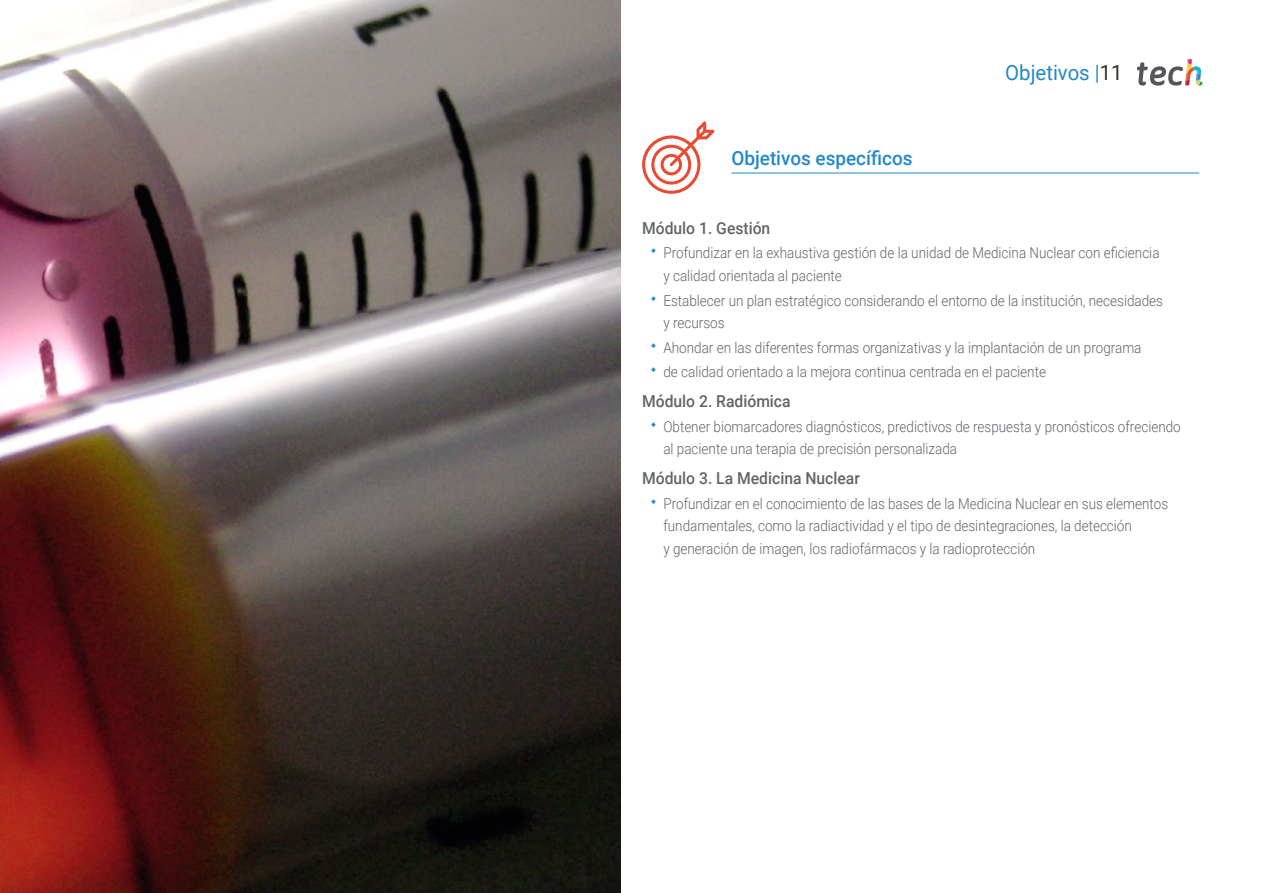
<style>
.page{position:relative;width:1263px;height:893px;background:#fff}
.page>*{position:absolute;margin:0;border:0;box-sizing:border-box;transform-origin:0 0}
.t1{font:21px "Roboto";color:#2488c9}
.t2{font:500 19.5px "Roboto";color:#2488c9}
.t3{font:500 16.5px "Roboto";color:#61646a;scale:.95 1}
.t4{font:300 15px/22.5px "Roboto";color:#61646a;scale:.9 1}
.s1{color:#312e20}
</style>
<div class="page">
<hr style="left:731px;top:173px;width:468px;height:1px;background:#2488c9">
<svg style="left:642px;top:121px;width:72px;height:73px"></svg>
<svg style="left:1137px;top:59px;width:65px;height:27px"></svg>
<img style="left:0;top:0;width:621px;height:893px">
<h2 class="t2" style="left:731px;top:144px;width:183px">Objetivos específicos</h2>
<h1 class="t1" style="left:1005px;top:57px;width:119px">Objetivos |<span class="s1">11</span></h1>
<p class="t3" style="left:642px;top:216px;width:136px">Módulo 1. Gestión</p>
<p class="t4" style="left:663px;top:241px;width:553px">Profundizar en la exhaustiva gestión de la unidad de Medicina Nuclear con eficiencia y calidad orientada al paciente</p>
<p class="t4" style="left:663px;top:288px;width:557px">Establecer un plan estratégico considerando el entorno de la institución, necesidades y recursos</p>
<p class="t4" style="left:663px;top:334px;width:533px;line-height:24.6px">Ahondar en las diferentes formas organizativas y la implantación de un programa de calidad orientado a la mejora continua centrada en el paciente</p>
<p class="t3" style="left:642px;top:390px;width:158px">Módulo 2. Radiómica</p>
<p class="t4" style="left:663px;top:415px;width:576px">Obtener biomarcadores diagnósticos, predictivos de respuesta y pronósticos ofreciendo al paciente una terapia de precisión personalizada</p>
<p class="t3" style="left:642px;top:467px;width:231px">Módulo 3. La Medicina Nuclear</p>
<p class="t4" style="left:663px;top:492px;width:562px">Profundizar en el conocimiento de las bases de la Medicina Nuclear en sus elementos fundamentales, como la radiactividad y el tipo de desintegraciones, la detección<br>y generación de imagen, los radiofármacos y la radioprotección</p>
</div>
